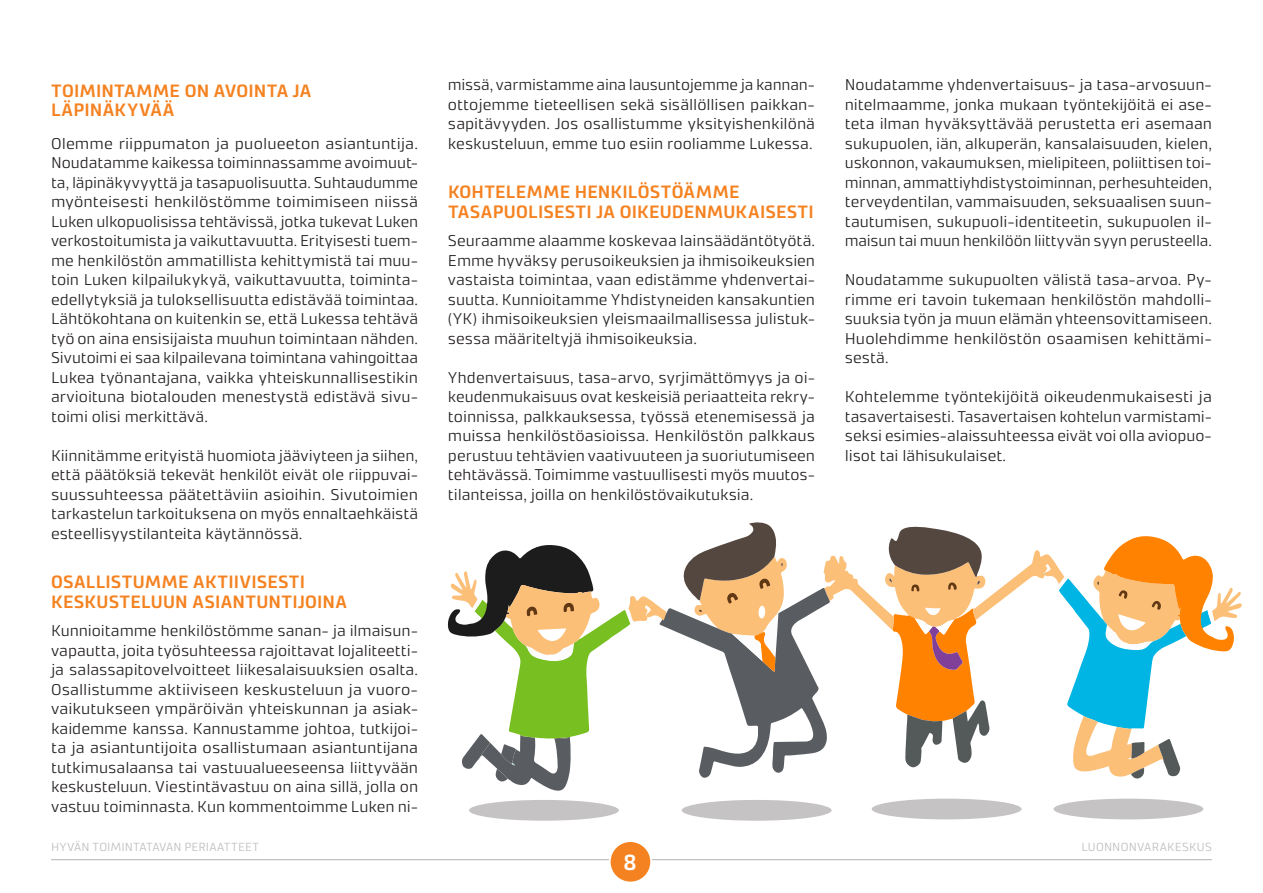
<style>
.page{position:relative;width:1263px;height:893px;background:#fff}
.page>*{position:absolute;margin:0;border:0;box-sizing:border-box;transform-origin:0 0}
.t1{font:600 22.05px "Accura";color:#fff}
.t2{font:600 18px/19.5px "Accura";letter-spacing:.01em;color:#f58220}
.leipis{font:300 15.75px/19.5px "Accura";color:#231f20;text-align:justify}
.t3{font:300 11.85px "Accura";letter-spacing:.02em;color:#bcbdc0}
</style>
<div class="page">
<hr style="left:652px;top:859px;width:560px;height:1px;background:#bcbdc0">
<hr style="left:51px;top:859px;width:558px;height:1px;background:#bcbdc0">
<div style="left:610px;top:841px;width:41px;height:41px;background:#f58220;border-radius:50%"></div>
<div style="left:609px;top:840px;width:43px;height:43px;border:2px solid #fff;border-radius:50%"></div>
<div style="left:682px;top:800px;width:149px;height:21px;background:#c5c3c3;border-radius:50%"></div>
<div style="left:872px;top:799px;width:149px;height:20px;background:#c5c3c3;border-radius:50%"></div>
<div style="left:1053px;top:799px;width:150px;height:20px;background:#c5c3c3;border-radius:50%"></div>
<div style="left:469px;top:800px;width:150px;height:21px;background:#c5c3c3;border-radius:50%"></div>
<svg style="left:447px;top:522px;width:795px;height:269px"></svg>
<p class="t2" style="left:51px;top:81px;width:262px">TOIMINTAMME ON AVOINTA JA<br>LÄPINÄKYVÄÄ</p>
<p class="leipis" style="left:51px;top:133px;width:369px">Olemme riippumaton ja puolueeton asiantuntija.<br>Noudatamme kaikessa toiminnassamme avoimuut&shy;ta, läpinäkyvyyttä ja tasapuolisuutta. Suhtaudumme myönteisesti henkilöstömme toimimiseen niissä Luken ulkopuolisissa tehtävissä, jotka tukevat Luken verkostoitumista ja vaikuttavuutta. Erityisesti tuem&shy;me henkilöstön ammatillista kehittymistä tai muu&shy;toin Luken kilpailukykyä, vaikuttavuutta, toiminta&shy;edellytyksiä ja tuloksellisuutta edistävää toimintaa.<br>Lähtökohtana on kuitenkin se, että Lukessa tehtävä työ on aina ensisijaista muuhun toimintaan nähden.<br>Sivutoimi ei saa kilpailevana toimintana vahingoittaa Lukea työnantajana, vaikka yhteiskunnallisestikin arvioituna biotalouden menestystä edistävä sivu&shy;toimi olisi merkittävä.</p>
<p class="leipis" style="left:51px;top:445px;width:369px">Kiinnitämme erityistä huomiota jääviyteen ja siihen, että päätöksiä tekevät henkilöt eivät ole riippuvai&shy;suussuhteessa päätettäviin asioihin. Sivutoimien tarkastelun tarkoituksena on myös ennaltaehkäistä esteellisyystilanteita käytännössä.</p>
<p class="t2" style="left:51px;top:572px;width:297px">OSALLISTUMME AKTIIVISESTI<br>KESKUSTELUUN ASIANTUNTIJOINA</p>
<p class="leipis" style="left:51px;top:621px;width:369px">Kunnioitamme henkilöstömme sanan- ja ilmaisun&shy;vapautta, joita työsuhteessa rajoittavat lojaliteetti&shy;ja salassapitovelvoitteet liikesalaisuuksien osalta.<br>Osallistumme aktiiviseen keskusteluun ja vuoro&shy;vaikutukseen ympäröivän yhteiskunnan ja asiak&shy;kaidemme kanssa. Kannustamme johtoa, tutkijoi&shy;ta ja asiantuntijoita osallistumaan asiantuntijana tutkimusalaansa tai vastuualueeseensa liittyvään keskusteluun. Viestintävastuu on aina sillä, jolla on vastuu toiminnasta. Kun kommentoimme Luken ni-</p>
<p class="leipis" style="left:448px;top:75px;width:369px">missä, varmistamme aina lausuntojemme ja kannan&shy;ottojemme tieteellisen sekä sisällöllisen paikkan&shy;sapitävyyden. Jos osallistumme yksityishenkilönä keskusteluun, emme tuo esiin rooliamme Lukessa.</p>
<p class="t2" style="left:448px;top:182px;width:367px">KOHTELEMME HENKILÖSTÖÄMME<br>TASAPUOLISESTI JA OIKEUDENMUKAISESTI</p>
<p class="leipis" style="left:448px;top:231px;width:369px">Seuraamme alaamme koskevaa lainsäädäntötyötä.<br>Emme hyväksy perusoikeuksien ja ihmisoikeuksien vastaista toimintaa, vaan edistämme yhdenvertai&shy;suutta. Kunnioitamme Yhdistyneiden kansakuntien (YK) ihmisoikeuksien yleismaailmallisessa julistuk&shy;sessa määriteltyjä ihmisoikeuksia.</p>
<p class="leipis" style="left:448px;top:367px;width:369px">Yhdenvertaisuus, tasa-arvo, syrjimättömyys ja oi&shy;keudenmukaisuus ovat keskeisiä periaatteita rekry&shy;toinnissa, palkkauksessa, työssä etenemisessä ja muissa henkilöstöasioissa. Henkilöstön palkkaus perustuu tehtävien vaativuuteen ja suoriutumiseen tehtävässä. Toimimme vastuullisesti myös muutos&shy;tilanteissa, joilla on henkilöstövaikutuksia.</p>
<p class="leipis" style="left:845px;top:75px;width:369px">Noudatamme yhdenvertaisuus- ja tasa-arvosuun&shy;nitelmaamme, jonka mukaan työntekijöitä ei ase&shy;teta ilman hyväksyttävää perustetta eri asemaan sukupuolen, iän, alkuperän, kansalaisuuden, kielen, uskonnon, vakaumuksen, mielipiteen, poliittisen toi&shy;minnan, ammattiyhdistystoiminnan, perhesuhteiden, terveydentilan, vammaisuuden, seksuaalisen suun&shy;tautumisen, sukupuoli-identiteetin, sukupuolen il&shy;maisun tai muun henkilöön liittyvän syyn perusteella.</p>
<p class="leipis" style="left:845px;top:270px;width:369px">Noudatamme sukupuolten välistä tasa-arvoa. Py&shy;rimme eri tavoin tukemaan henkilöstön mahdolli&shy;suuksia työn ja muun elämän yhteensovittamiseen.<br>Huolehdimme henkilöstön osaamisen kehittämi&shy;sestä.</p>
<p class="leipis" style="left:845px;top:387px;width:369px">Kohtelemme työntekijöitä oikeudenmukaisesti ja tasavertaisesti. Tasavertaisen kohtelun varmistami&shy;seksi esimies-alaissuhteessa eivät voi olla aviopuo&shy;lisot tai lähisukulaiset.</p>
<p class="t3" style="left:51px;top:839px;width:210px">HYVÄN TOIMINTATAVAN PERIAATTEET</p>
<p class="t3" style="left:1081px;top:839px;width:132px">LUONNONVARAKESKUS</p>
<h1 class="t1" style="left:623px;top:848px;width:15px">8</h1>
</div>
